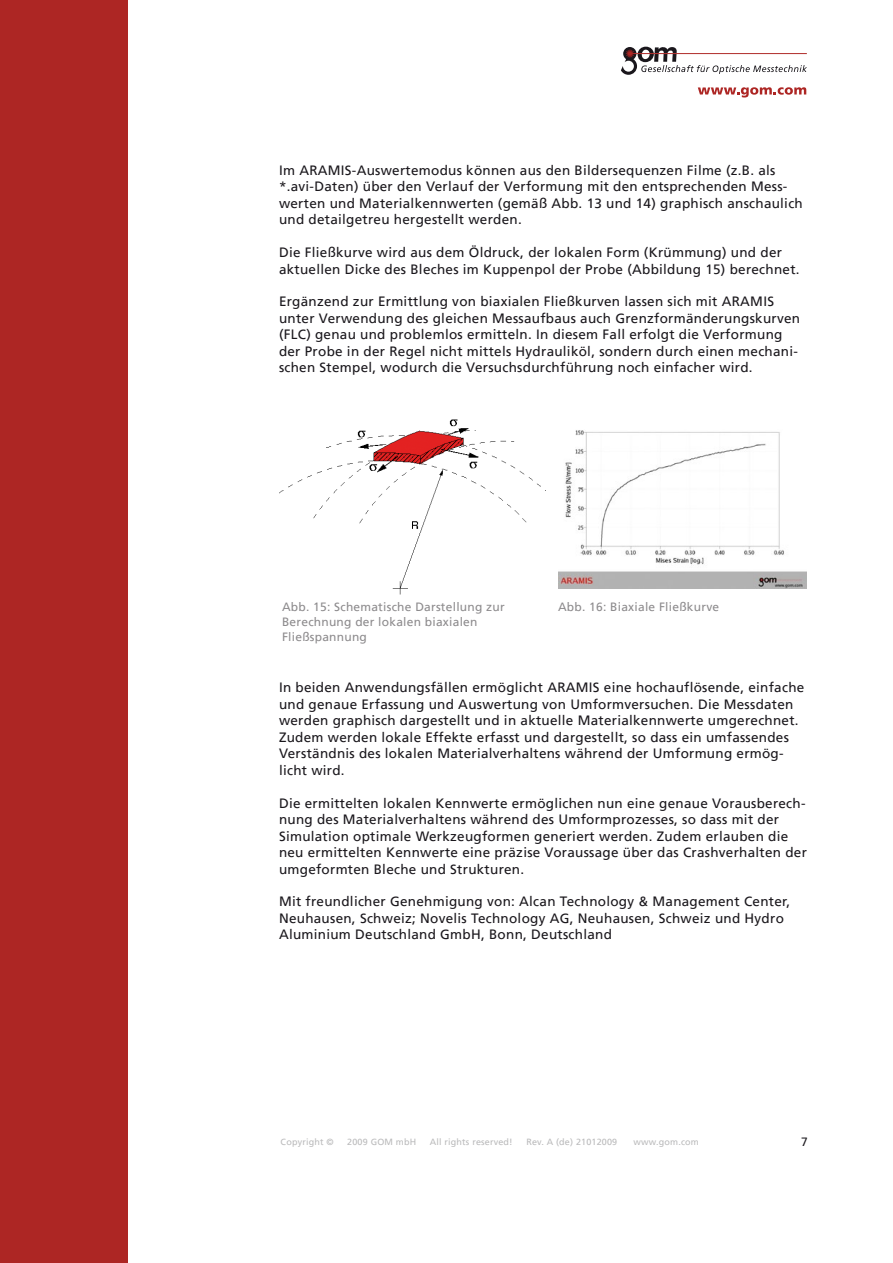
<style>
.page{position:relative;width:893px;height:1263px;background:#fff}
.page>*{position:absolute;margin:0;border:0;box-sizing:border-box;transform-origin:0 0}
.t1{font:13.5px/16.5px "Frutiger LT";letter-spacing:.02em;color:#1a171c}
.t2{font:12px/15px "Frutiger LT";letter-spacing:.02em;color:#8d8b8d}
.t3{font:12px "Frutiger LT";color:#1a171c}
.t4{font:9px "Frutiger LT";letter-spacing:.02em;color:#bababb}
</style>
<div class="page">
<div style="left:0;top:0;width:128px;height:1263px;background:#ad2624"></div>
<svg style="left:698px;top:87px;width:108px;height:11px"></svg>
<svg style="left:621px;top:46px;width:186px;height:29px"></svg>
<hr style="left:631px;top:53px;width:176px;height:1px;background:#ad2624">
<img style="left:279px;top:419px;width:267px;height:175px">
<img style="left:558px;top:430px;width:249px;height:158px">
<p class="t1" style="left:279px;top:162px;width:525px">Im ARAMIS-Auswertemodus können aus den Bildersequenzen Filme (z.B. als *.avi-Daten) über den Verlauf der Verformung mit den entsprechenden Mess&shy;werten und Materialkennwerten (gemäß Abb. 13 und 14) graphisch anschaulich und detailgetreu hergestellt werden.</p>
<p class="t1" style="left:279px;top:244px;width:522px">Die Fließkurve wird aus dem Öldruck, der lokalen Form (Krümmung) und der aktuellen Dicke des Bleches im Kuppenpol der Probe (Abbildung 15) berechnet.</p>
<p class="t1" style="left:279px;top:293px;width:523px">Ergänzend zur Ermittlung von biaxialen Fließkurven lassen sich mit ARAMIS unter Verwendung des gleichen Messaufbaus auch Grenzformänderungskurven (FLC) genau und problemlos ermitteln. In diesem Fall erfolgt die Verformung der Probe in der Regel nicht mittels Hydrauliköl, sondern durch einen mechani&shy;schen Stempel, wodurch die Versuchsdurchführung noch einfacher wird.</p>
<p class="t2" style="left:282px;top:599px;width:224px">Abb. 15: Schematische Darstellung zur<br>Berechnung der lokalen biaxialen<br>Fließspannung</p>
<p class="t2" style="left:558px;top:599px;width:163px">Abb. 16: Biaxiale Fließkurve</p>
<p class="t1" style="left:279px;top:679px;width:527px">In beiden Anwendungsfällen ermöglicht ARAMIS eine hochauflösende, einfache und genaue Erfassung und Auswertung von Umformversuchen. Die Messdaten werden graphisch dargestellt und in aktuelle Materialkennwerte umgerechnet.<br>Zudem werden lokale Effekte erfasst und dargestellt, so dass ein umfassendes Verständnis des lokalen Materialverhaltens während der Umformung ermög&shy;licht wird.</p>
<p class="t1" style="left:279px;top:795px;width:529px">Die ermittelten lokalen Kennwerte ermöglichen nun eine genaue Vorausberech&shy;nung des Materialverhaltens während des Umformprozesses, so dass mit der Simulation optimale Werkzeugformen generiert werden. Zudem erlauben die neu ermittelten Kennwerte eine präzise Voraussage über das Crashverhalten der umgeformten Bleche und Strukturen.</p>
<p class="t1" style="left:279px;top:893px;width:513px">Mit freundlicher Genehmigung von: Alcan Technology &amp; Management Center,<br>Neuhausen, Schweiz; Novelis Technology AG, Neuhausen, Schweiz und Hydro<br>Aluminium Deutschland GmbH, Bonn, Deutschland</p>
<p class="t4" style="left:281px;top:1137px;width:55px">Copyright ©</p>
<p class="t4" style="left:347px;top:1137px;width:70px">2009 GOM mbH</p>
<p class="t4" style="left:430px;top:1137px;width:84px">All rights reserved!</p>
<p class="t4" style="left:526px;top:1137px;width:92px">Rev. A (de) 21012009</p>
<p class="t4" style="left:634px;top:1137px;width:67px">www.gom.com</p>
<p class="t3" style="left:801px;top:1134px;width:8px">7</p>
</div>
